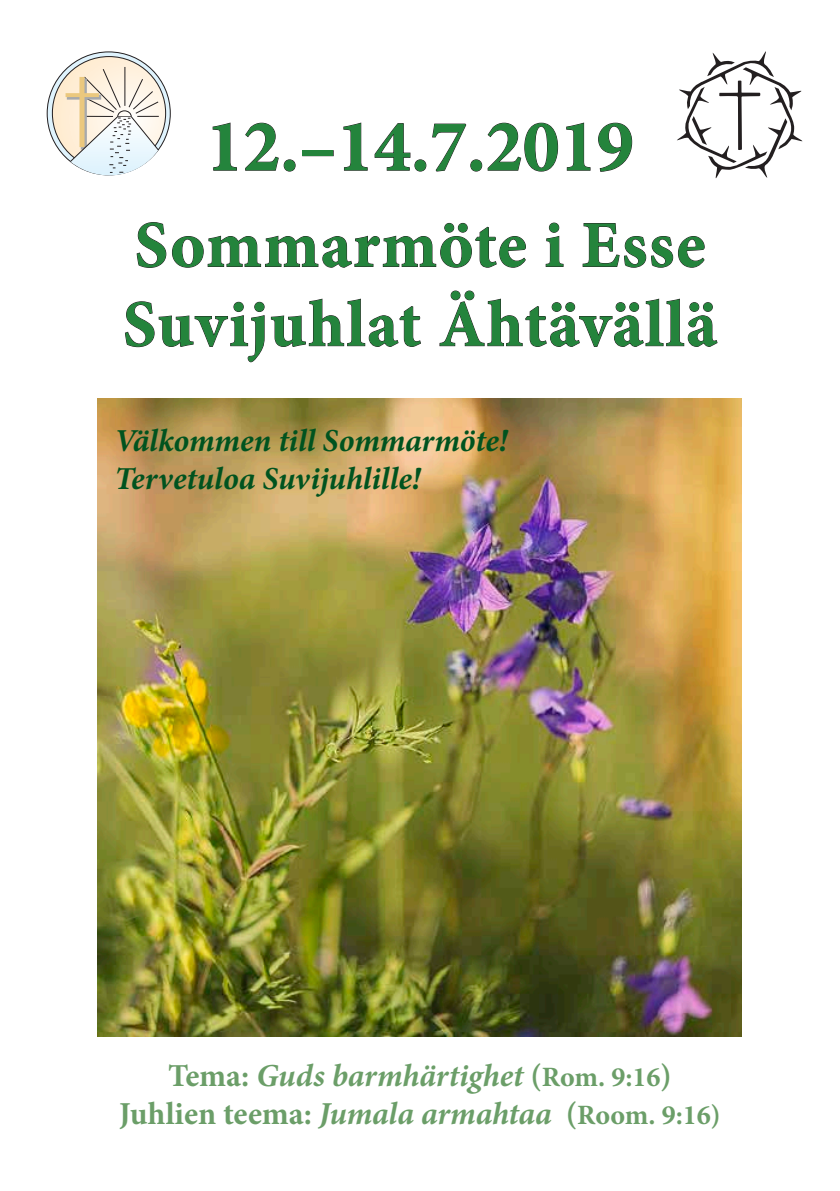
<style>
.page{position:relative;width:840px;height:1191px;background:#fff}
.page>*{position:absolute;margin:0;border:0;box-sizing:border-box;transform-origin:0 0}
.t1{font:700 74px "Minion Pro";color:#24843c}
.t2{font:700 66px/79.2px "Minion Pro";letter-spacing:.025em;color:#24843c}
.t3{font:italic 700 32px/38.4px "Minion Pro";color:#6b9e68;text-align:center}
.t4{font:italic 700 32px/38.4px "Minion Pro";color:#00531f}
.s1{font-style:normal}
.s2{font-style:normal;font-size:28px}
</style>
<div class="page">
<svg style="left:212px;top:122px;width:25px;height:49px"></svg>
<svg style="left:245px;top:122px;width:34px;height:49px"></svg>
<div style="left:283px;top:159px;width:12px;height:13px;border:1px solid #231f20;border-radius:50%"></div>
<div style="left:302px;top:150px;width:31px;height:6px;border:1px solid #231f20"></div>
<svg style="left:343px;top:122px;width:25px;height:49px"></svg>
<svg style="left:374px;top:123px;width:37px;height:48px"></svg>
<div style="left:414px;top:159px;width:12px;height:13px;border:1px solid #231f20;border-radius:50%"></div>
<svg style="left:432px;top:123px;width:34px;height:49px"></svg>
<div style="left:470px;top:159px;width:12px;height:13px;border:1px solid #231f20;border-radius:50%"></div>
<svg style="left:487px;top:122px;width:71px;height:50px"></svg>
<svg style="left:566px;top:122px;width:24px;height:49px"></svg>
<svg style="left:598px;top:122px;width:34px;height:50px"></svg>
<svg style="left:136px;top:222px;width:390px;height:46px"></svg>
<svg style="left:545px;top:222px;width:18px;height:45px"></svg>
<svg style="left:582px;top:223px;width:122px;height:45px"></svg>
<svg style="left:125px;top:298px;width:296px;height:65px"></svg>
<svg style="left:439px;top:290px;width:279px;height:57px"></svg>
<img style="left:97px;top:398px;width:644px;height:638px">
<svg style="left:47px;top:52px;width:123px;height:123px"></svg>
<svg style="left:52px;top:57px;width:113px;height:113px"></svg>
<hr style="left:124px;top:67px;width:1px;height:39px;background:#231f20">
<svg style="left:65px;top:69px;width:94px;height:107px"></svg>
<svg style="left:677px;top:51px;width:125px;height:128px"></svg>
<h1 class="t1" style="left:206px;top:94px;width:429px">12.–14.7.2019</h1>
<h2 class="t2" style="left:123px;top:205px;width:595px">Sommarmöte i Esse<br>Suvijuhlat Ähtävällä</h2>
<p class="t4" style="left:114px;top:421px;width:394px">Välkommen till Sommarmöte!<br>Tervetuloa Suvijuhlille!</p>
<p class="t3" style="left:119px;top:1056px;width:602px"><span class="s1">Tema:</span> Guds barmhärtighet <span class="s1">(</span><span class="s2">Rom. 9:16</span><span class="s1">)<br>Juhlien teema:</span> Jumala armahtaa <span class="s1">(</span><span class="s2">Room. 9:16)</span></p>
</div>
